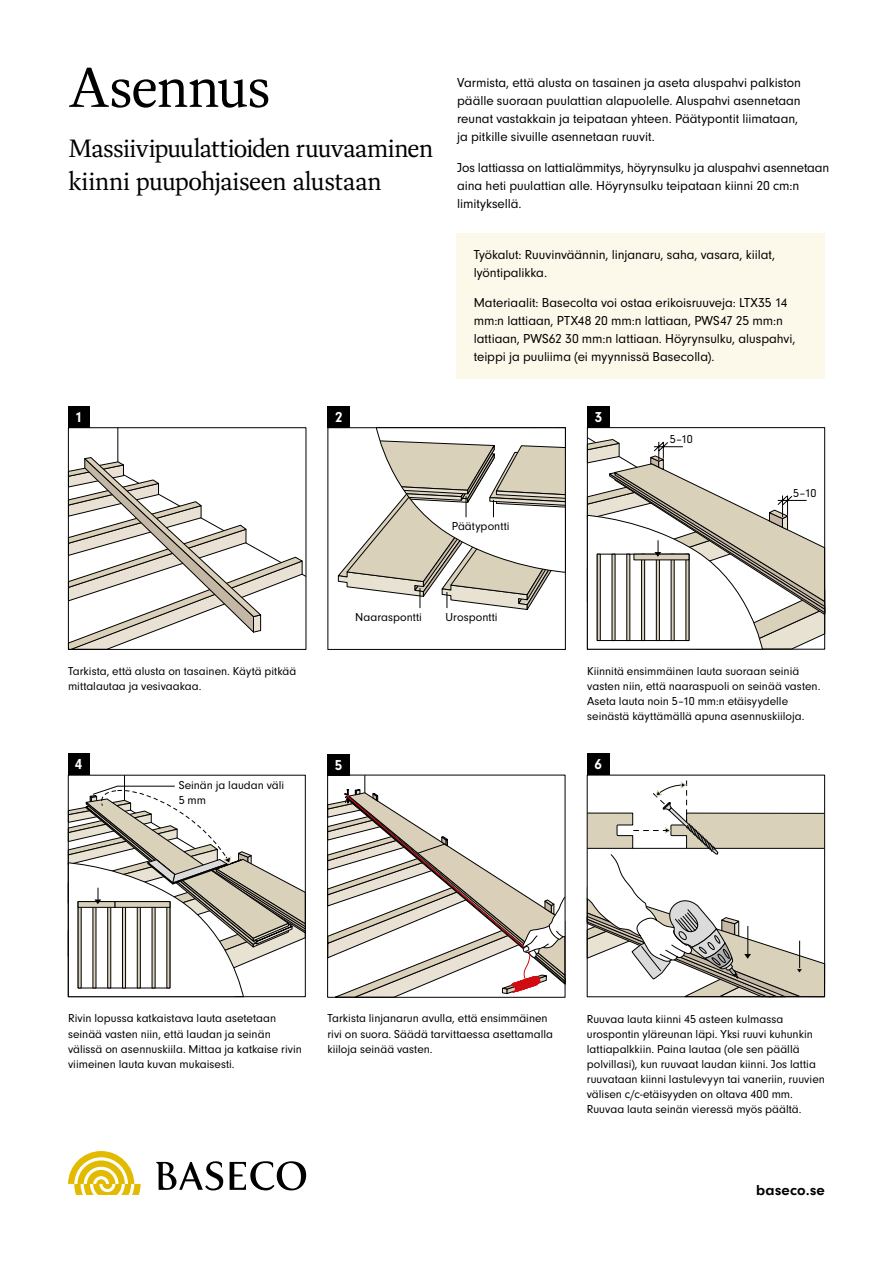
<style>
.page{position:relative;width:893px;height:1263px;background:#fff}
.page>*{position:absolute;margin:0;border:0;box-sizing:border-box;transform-origin:0 0}
.t1{font:57px "Dashiell Text";letter-spacing:-.025em;color:#000}
.t2{font:25.5px/33px "Dashiell Text";letter-spacing:-.03em;color:#000}
.t3{font:700 15px "Neuzeit Gro";letter-spacing:.02em;color:#000}
.t4{font:700 15px "Neuzeit Gro";color:#fff}
.t5{font:13.5px/18px "Neuzeit Gro";letter-spacing:-.005em;color:#000}
.t6{font:12px/15px "Neuzeit Gro";color:#000}
</style>
<div class="page">
<svg style="left:230px;top:1161px;width:76px;height:29px"></svg>
<svg style="left:156px;top:1161px;width:67px;height:29px"></svg>
<svg style="left:68px;top:1151px;width:73px;height:44px"></svg>
<svg style="left:70px;top:429px;width:234px;height:219px"></svg>
<div style="left:68px;top:427px;width:238px;height:223px;border:1px solid #000"></div>
<div style="left:68px;top:406px;width:21px;height:21px;background:#000"></div>
<div style="left:328px;top:406px;width:22px;height:21px;background:#000"></div>
<div style="left:587px;top:406px;width:23px;height:21px;background:#000"></div>
<svg style="left:587px;top:427px;width:238px;height:10px"></svg>
<svg style="left:587px;top:437px;width:238px;height:213px"></svg>
<svg style="left:338px;top:427px;width:228px;height:184px"></svg>
<svg style="left:327px;top:775px;width:238px;height:223px"></svg>
<div style="left:68px;top:754px;width:21px;height:21px;background:#000"></div>
<div style="left:587px;top:754px;width:22px;height:21px;background:#000"></div>
<div style="left:327px;top:754px;width:23px;height:21px;background:#000"></div>
<svg style="left:589px;top:780px;width:234px;height:215px"></svg>
<div style="left:587px;top:775px;width:238px;height:222px;border:1px solid #020203"></div>
<svg style="left:68px;top:775px;width:238px;height:222px"></svg>
<div style="left:457px;top:233px;width:368px;height:145px;background:#fcf8ea"></div>
<h1 class="t1" style="left:68px;top:53px;width:204px">Asennus</h1>
<h2 class="t2" style="left:68px;top:132px;width:366px">Massiivipuulattioiden ruuvaaminen kiinni puupohjaiseen alustaan</h2>
<p class="t5" style="left:457px;top:74px;width:345px">Varmista, että alusta on tasainen ja aseta aluspahvi palkiston päälle suoraan puulattian alapuolelle. Aluspahvi asennetaan reunat vastakkain ja teipataan yhteen. Päätypontit liimataan, ja pitkille sivuille asennetaan ruuvit.</p>
<p class="t5" style="left:457px;top:159px;width:374px">Jos lattiassa on lattialämmitys, höyrynsulku ja aluspahvi asennetaan aina heti puulattian alle. Höyrynsulku teipataan kiinni 20 cm:n limityksellä.</p>
<p class="t5" style="left:474px;top:245px;width:303px">Työkalut: Ruuvinväännin, linjanaru, saha, vasara, kiilat, lyöntipalikka.</p>
<p class="t5" style="left:474px;top:294px;width:323px">Materiaalit: Basecolta voi ostaa erikoisruuveja: LTX35 14 mm:n lattiaan, PTX48 20 mm:n lattiaan, PWS47 25 mm:n lattiaan, PWS62 30 mm:n lattiaan. Höyrynsulku, aluspahvi, teippi ja puuliima (ei myynnissä Basecolla).</p>
<p class="t4" style="left:75px;top:409px;width:9px">1</p>
<p class="t4" style="left:335px;top:409px;width:9px">2</p>
<p class="t4" style="left:595px;top:409px;width:9px">3</p>
<p class="t6" style="left:452px;top:518px;width:59px">Päätypontti</p>
<p class="t6" style="left:355px;top:610px;width:68px">Naaraspontti</p>
<p class="t6" style="left:446px;top:610px;width:53px">Urospontti</p>
<p class="t6" style="left:670px;top:432px;width:25px">5–10</p>
<p class="t6" style="left:793px;top:486px;width:25px">5–10</p>
<p class="t6" style="left:68px;top:663px;width:230px">Tarkista, että alusta on tasainen. Käytä pitkää mittalautaa ja vesivaakaa.</p>
<p class="t6" style="left:587px;top:663px;width:235px">Kiinnitä ensimmäinen lauta suoraan seiniä vasten niin, että naaraspuoli on seinää vasten.<br>Aseta lauta noin 5–10 mm:n etäisyydelle seinästä käyttämällä apuna asennuskiiloja.</p>
<p class="t4" style="left:75px;top:756px;width:9px">4</p>
<p class="t4" style="left:594px;top:756px;width:9px">6</p>
<p class="t4" style="left:335px;top:756px;width:9px">5</p>
<p class="t6" style="left:179px;top:777px;width:107px">Seinän ja laudan väli<br>5 mm</p>
<p class="t6" style="left:68px;top:1011px;width:235px">Rivin lopussa katkaistava lauta asetetaan seinää vasten niin, että laudan ja seinän välissä on asennuskiila. Mittaa ja katkaise rivin viimeinen lauta kuvan mukaisesti.</p>
<p class="t6" style="left:327px;top:1011px;width:227px">Tarkista linjanarun avulla, että ensimmäinen rivi on suora. Säädä tarvittaessa asettamalla kiiloja seinää vasten.</p>
<p class="t6" style="left:587px;top:1011px;width:240px">Ruuvaa lauta kiinni 45 asteen kulmassa urospontin yläreunan läpi. Yksi ruuvi kuhunkin lattiapalkkiin. Paina lautaa (ole sen päällä polvillasi), kun ruuvaat laudan kiinni. Jos lattia ruuvataan kiinni lastulevyyn tai vaneriin, ruuvien välisen c/c-etäisyyden on oltava 400 mm.<br>Ruuvaa lauta seinän vieressä myös päältä.</p>
<p class="t3" style="left:756px;top:1181px;width:70px">baseco.se</p>
</div>
